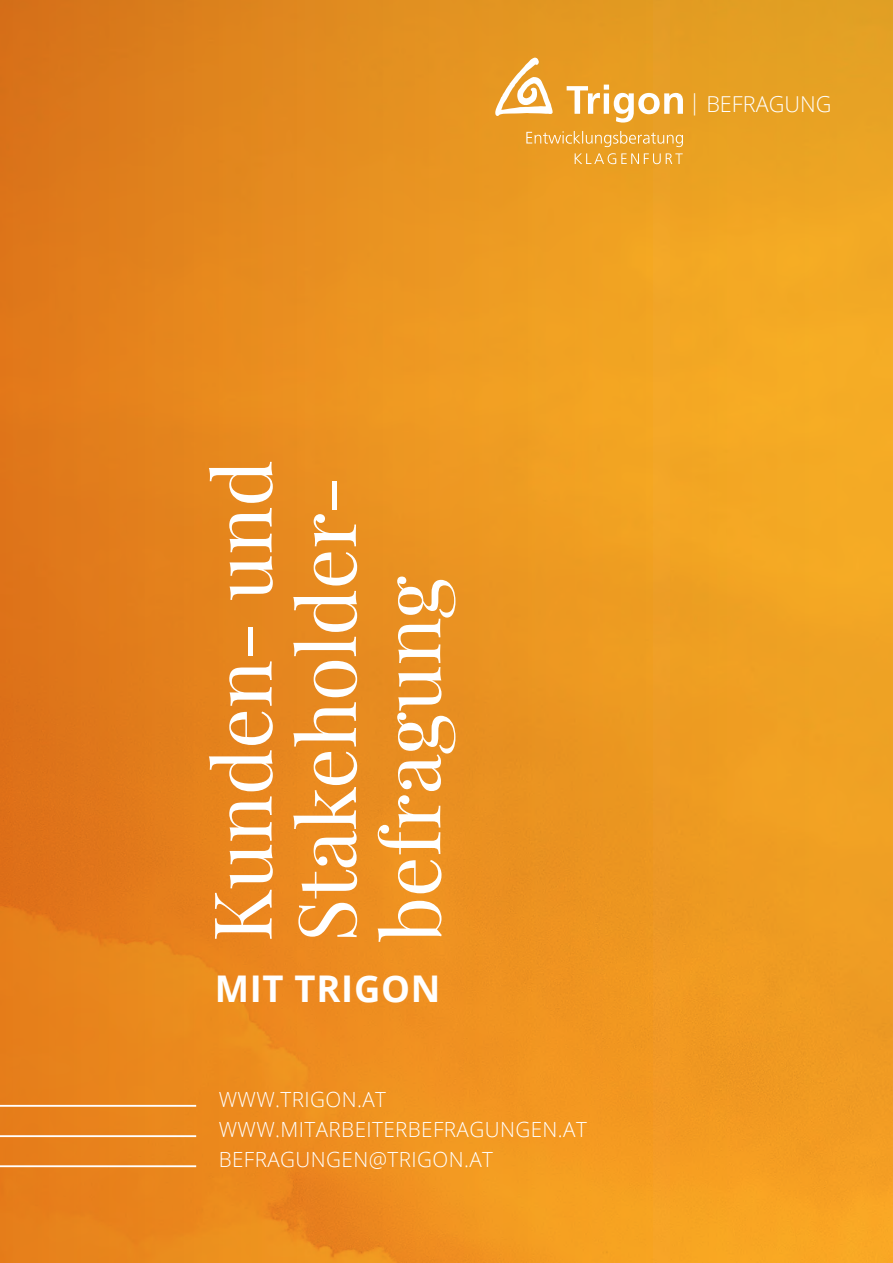
<style>
.page{position:relative;width:893px;height:1263px;background:#fff}
.page>*{position:absolute;margin:0;border:0;box-sizing:border-box;transform-origin:0 0}
.t1{font:80.1px/84.3px "Playfair Display";color:#fff}
.t2{font:700 36.75px "Open Sans";letter-spacing:.02em;color:#fff}
.t3{font:300 21.9px "Open Sans";color:#fff}
.t4{font:300 20.85px/30.2px "Open Sans";letter-spacing:.02em;color:#fff}
</style>
<div class="page">
<div style="left:0;top:0;width:893px;height:1263px;background:linear-gradient(to right,#e27a1b,#f4aa25)"></div>
<svg style="left:567px;top:85px;width:116px;height:38px"></svg>
<svg style="left:495px;top:58px;width:58px;height:58px"></svg>
<svg style="left:526px;top:131px;width:157px;height:16px;background:#ecae49"></svg>
<svg style="left:575px;top:153px;width:108px;height:11px"></svg>
<hr style="left:0;top:1105px;width:196px;height:2px;background:#fff">
<hr style="left:0;top:1135px;width:196px;height:2px;background:#fff">
<hr style="left:0;top:1165px;width:196px;height:2px;background:#fff">
<p class="t3" style="left:689px;top:89px;width:144px">| BEFRAGUNG</p>
<h1 class="t1" style="left:193px;top:942px;width:483px;rotate:-90deg">Kunden- und<br>Stakeholder&shy;befragung</h1>
<h2 class="t2" style="left:215px;top:962px;width:227px">MIT TRIGON</h2>
<p class="t4" style="left:219px;top:1083px;width:370px">WWW.TRIGON.AT<br>WWW.MITARBEITERBEFRAGUNGEN.AT<br>BEFRAGUNGEN@TRIGON.AT</p>
</div>
